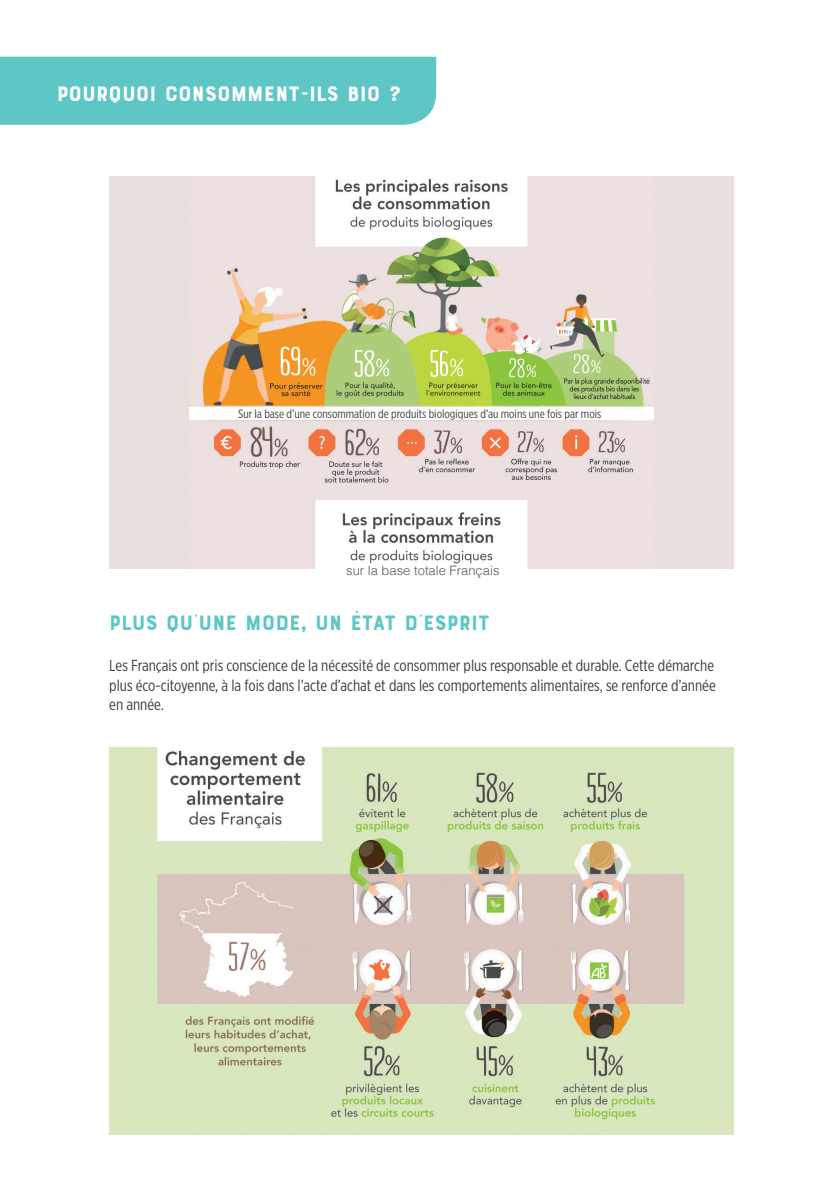
<style>
.page{position:relative;width:840px;height:1191px;background:#fff}
.page>*{position:absolute;margin:0;border:0;box-sizing:border-box;transform-origin:0 0}
.t1{font:22px "Bourton Base";color:#5fc6c6}
.t2{font:22px "Bourton Base";color:#fff}
.t3{font:16px/19.2px "Gotham X Narrow";color:#3e3e3f;text-align:justify}
.t4{font:300 13px "Helvetica";color:#57585a}
.t5{font:12px "Gotham X Narrow";color:#3e3e3f}
</style>
<div class="page">
<div style="left:0;top:57px;width:436px;height:68px;background:#5fc6c6"></div>
<img style="left:109px;top:747px;width:624px;height:387px">
<img style="left:109px;top:177px;width:624px;height:391px">
<h1 class="t2" style="left:57px;top:80px;width:346px">POURQUOI CONSOMMENT-ILS BIO ?</h1>
<p class="t5" style="left:238px;top:406px;width:364px">Sur la base d’une consommation de produits biologiques d’au moins une fois par mois</p>
<p class="t4" style="left:346px;top:559px;width:155px">sur la base totale Français</p>
<h1 class="t1" style="left:109px;top:609px;width:382px">PLUS QU’UNE MODE, UN ÉTAT D’ESPRIT</h1>
<p class="t3" style="left:109px;top:656px;width:607px">Les Français ont pris conscience de la nécessité de consommer plus responsable et durable. Cette démarche plus éco-citoyenne, à la fois dans l’acte d’achat et dans les comportements alimentaires, se renforce d’année en année.</p>
</div>
